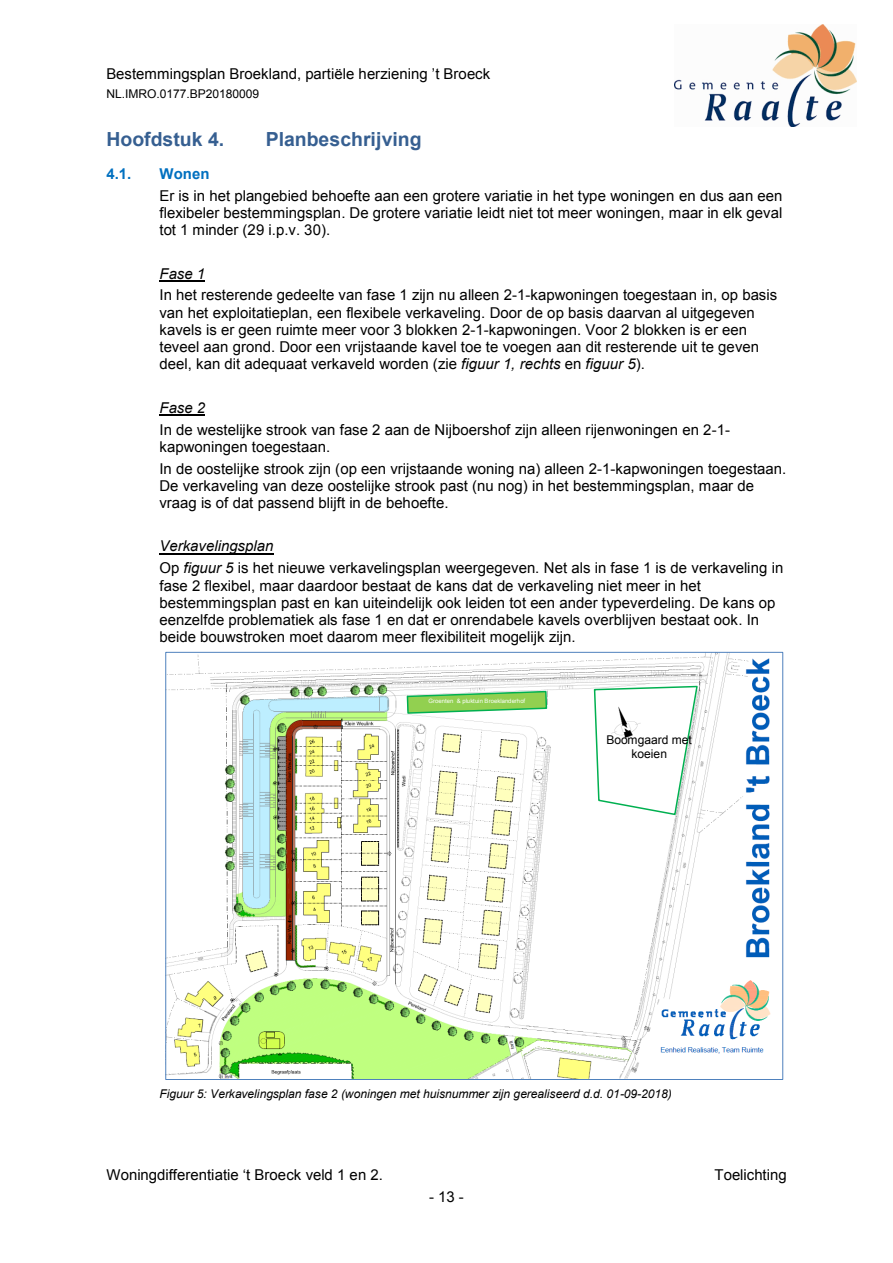
<style>
.page{position:relative;width:893px;height:1263px;background:#fff}
.page>*{position:absolute;margin:0;border:0;box-sizing:border-box;transform-origin:0 0}
.t1{font:700 19.5px "Arial";color:#365f91}
.t2{font:15px/17.2px "Arial";color:#000}
.t3{font:italic 15px "Arial";color:#000}
.t4{font:700 15px "Arial";color:#0070c0}
.t5{font:italic 12px "Arial";letter-spacing:-.005em;color:#000}
.t6{font:12px/13.6px "Arial";letter-spacing:-.005em;color:#000;text-align:center}
.t7{font:6px "Arial";letter-spacing:-.01em;color:#fff}
.s1{font-style:italic}
</style>
<div class="page">
<img style="left:674px;top:24px;width:182px;height:102px">
<hr style="left:160px;top:280px;width:45px;height:1px;background:#000">
<hr style="left:160px;top:414px;width:45px;height:1px;background:#000">
<hr style="left:160px;top:553px;width:114px;height:1px;background:#000">
<img style="left:168px;top:654px;width:603px;height:424px">
<svg style="left:406px;top:690px;width:142px;height:25px"></svg>
<svg style="left:593px;top:685px;width:106px;height:131px"></svg>
<p class="t2" style="left:106px;top:65px;width:385px">Bestemmingsplan Broekland, partiële herziening ’t Broeck</p>
<p class="t6" style="left:106px;top:87px;width:154px">NL.IMRO.0177.BP20180009</p>
<h1 class="t1" style="left:106px;top:128px;width:119px">Hoofdstuk 4.</h1>
<h1 class="t1" style="left:266px;top:128px;width:157px">Planbeschrijving</h1>
<h2 class="t4" style="left:106px;top:165px;width:26px">4.1.</h2>
<h2 class="t4" style="left:160px;top:165px;width:51px">Wonen</h2>
<p class="t2" style="left:160px;top:187px;width:624px;text-align:justify">Er is in het plangebied behoefte aan een grotere variatie in het type woningen en dus aan een flexibeler bestemmingsplan. De grotere variatie leidt niet tot meer woningen, maar in elk geval tot 1 minder (29 i.p.v. 30).</p>
<p class="t3" style="left:160px;top:265px;width:47px">Fase 1</p>
<p class="t2" style="left:160px;top:287px;width:619px">In het resterende gedeelte van fase 1 zijn nu alleen 2-1-kapwoningen toegestaan in, op basis van het exploitatieplan, een flexibele verkaveling. Door de op basis daarvan al uitgegeven kavels is er geen ruimte meer voor 3 blokken 2-1-kapwoningen. Voor 2 blokken is er een teveel aan grond. Door een vrijstaande kavel toe te voegen aan dit resterende uit te geven deel, kan dit adequaat verkaveld worden (zie <span class="s1">figuur 1, rechts</span> en <span class="s1">figuur 5</span>).</p>
<p class="t3" style="left:160px;top:399px;width:47px">Fase 2</p>
<p class="t2" style="left:160px;top:421px;width:572px">In de westelijke strook van fase 2 aan de Nijboershof zijn alleen rijenwoningen en 2-1- kapwoningen toegestaan.</p>
<p class="t2" style="left:160px;top:460px;width:628px">In de oostelijke strook zijn (op een vrijstaande woning na) alleen 2-1-kapwoningen toegestaan.<br>De verkaveling van deze oostelijke strook past (nu nog) in het bestemmingsplan, maar de vraag is of dat passend blijft in de behoefte.</p>
<p class="t3" style="left:160px;top:538px;width:116px">Verkavelingsplan</p>
<p class="t2" style="left:160px;top:559px;width:625px">Op <span class="s1">figuur 5</span> is het nieuwe verkavelingsplan weergegeven. Net als in fase 1 is de verkaveling in fase 2 flexibel, maar daardoor bestaat de kans dat de verkaveling niet meer in het bestemmingsplan past en kan uiteindelijk ook leiden tot een ander typeverdeling. De kans op eenzelfde problematiek als fase 1 en dat er onrendabele kavels overblijven bestaat ook. In beide bouwstroken moet daarom meer flexibiliteit mogelijk zijn.</p>
<p class="t7" style="left:428px;top:698px;width:98px">Groenten &amp; pluktuin Broeklanderhof</p>
<p class="t6" style="left:606px;top:733px;width:87px">Boomgaard met koeien</p>
<p class="t5" style="left:160px;top:1087px;width:514px">Figuur 5: Verkavelingsplan fase 2 (woningen met huisnummer zijn gerealiseerd d.d. 01-09-2018)</p>
<p class="t2" style="left:106px;top:1166px;width:278px">Woningdifferentiatie ‘t Broeck veld 1 en 2.</p>
<p class="t2" style="left:714px;top:1166px;width:74px">Toelichting</p>
<p class="t2" style="left:429px;top:1188px;width:36px">-13-</p>
</div>
